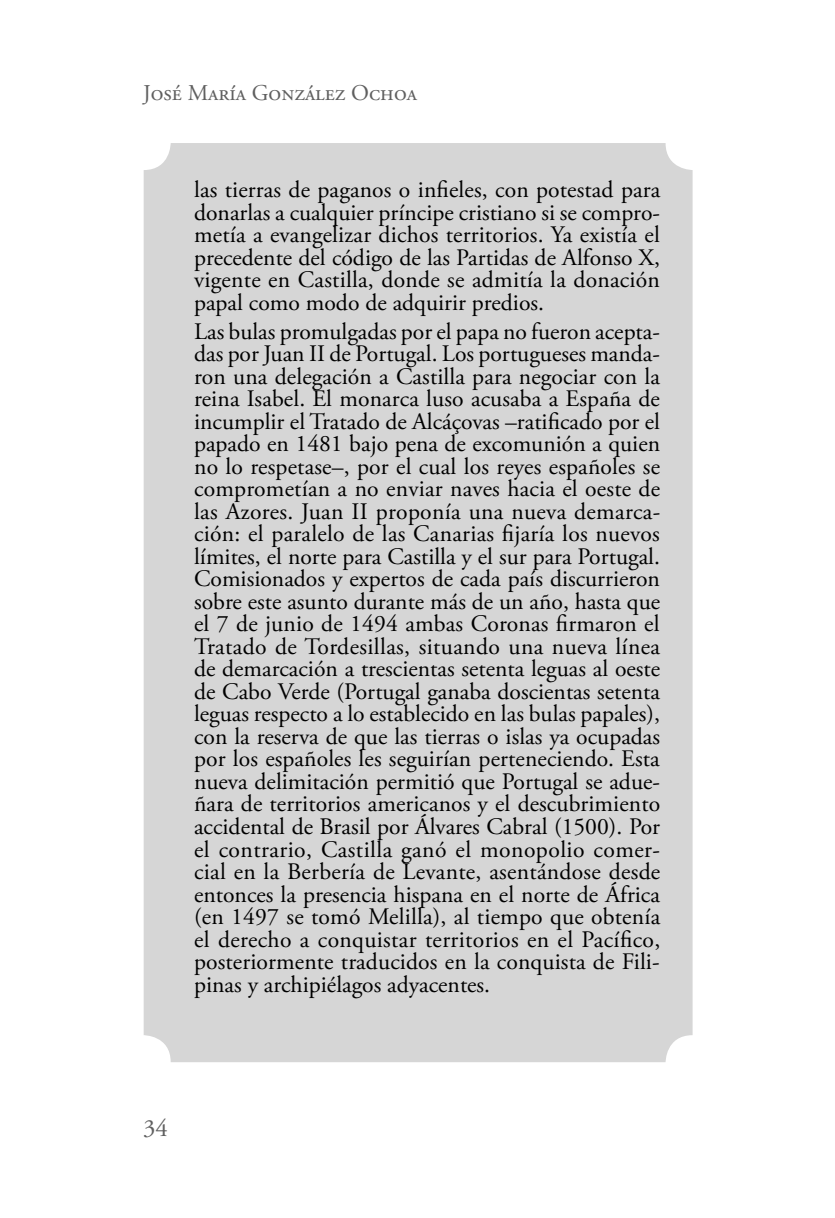
<style>
.page{position:relative;width:835px;height:1218px;background:#fff}
.page>*{position:absolute;margin:0;border:0;box-sizing:border-box;transform-origin:0 0}
.t1{font:24.75px "Adobe Garamond Pro";color:#5f5f5f}
.t2{font:23.62px/22.5px "Adobe Garamond Pro";color:#000;text-align:justify}
.t3{font:22.5px "Adobe Garamond Pro";color:#5f5f5f}
</style>
<div class="page">
<div style="left:144px;top:143px;width:548px;height:918px;background:#d6d6d6;border-radius:27px"></div>
<p class="t3" style="left:143px;top:79px;width:275px">José María González Ochoa</p>
<p class="t2" style="left:194px;top:179px;width:468px">las tierras de paganos o infieles, con potestad para donarlas a cualquier príncipe cristiano si se compro&shy;metía a evangelizar dichos territorios. Ya existía el precedente del código de las Partidas de Alfonso X, vigente en Castilla, donde se admitía la donación papal como modo de adquirir predios.</p>
<p class="t2" style="left:194px;top:321px;width:467px">Las bulas promulgadas por el papa no fueron acepta&shy;das por Juan II de Portugal. Los portugueses manda&shy;ron una delegación a Castilla para negociar con la reina Isabel. El monarca luso acusaba a España de incumplir el Tratado de Alcáçovas –ratificado por el papado en 1481 bajo pena de excomunión a quien no lo respetase–, por el cual los reyes españoles se comprometían a no enviar naves hacia el oeste de las Azores. Juan II proponía una nueva demarca&shy;ción: el paralelo de las Canarias fijaría los nuevos límites, el norte para Castilla y el sur para Portugal.<br>Comisionados y expertos de cada país discurrieron sobre este asunto durante más de un año, hasta que el 7 de junio de 1494 ambas Coronas firmaron el Tratado de Tordesillas, situando una nueva línea de demarcación a trescientas setenta leguas al oeste de Cabo Verde (Portugal ganaba doscientas setenta leguas respecto a lo establecido en las bulas papales), con la reserva de que las tierras o islas ya ocupadas por los españoles les seguirían perteneciendo. Esta nueva delimitación permitió que Portugal se adue&shy;ñara de territorios americanos y el descubrimiento accidental de Brasil por Álvares Cabral (1500). Por el contrario, Castilla ganó el monopolio comer&shy;cial en la Berbería de Levante, asentándose desde entonces la presencia hispana en el norte de África (en 1497 se tomó Melilla), al tiempo que obtenía el derecho a conquistar territorios en el Pacífico, posteriormente traducidos en la conquista de Fili&shy;pinas y archipiélagos adyacentes.</p>
<p class="t1" style="left:143px;top:1112px;width:26px">34</p>
</div>
